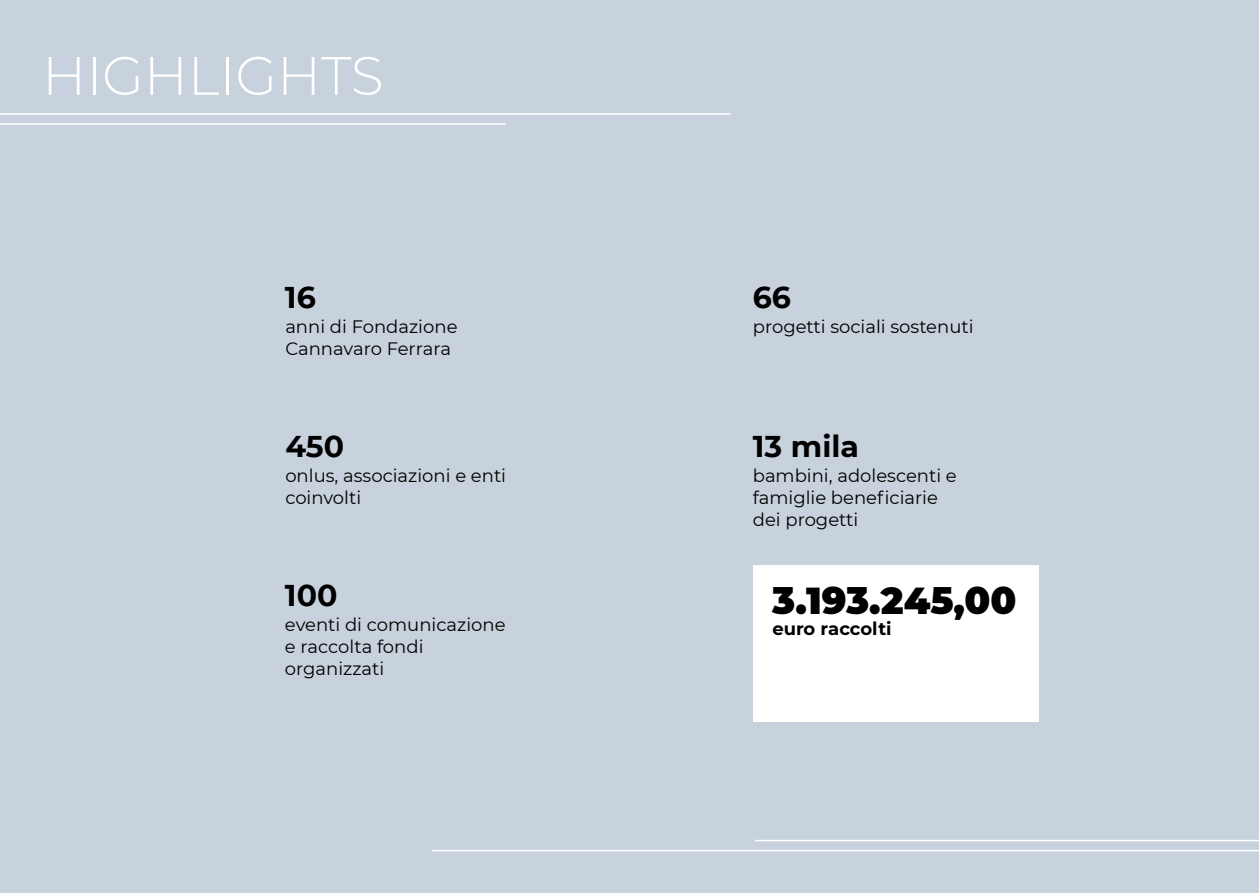
<style>
.page{position:relative;width:1259px;height:893px;background:#c8d2dc}
.page>*{position:absolute;margin:0;border:0;box-sizing:border-box;transform-origin:0 0}
.t1{font:300 54px "Montserrat";color:#fff}
.t2{font:900 37.5px "Montserrat";color:#000}
.t3{font:700 30px "Montserrat";color:#000}
.t4{font:18px/21.6px "Montserrat";color:#000}
.t5{font:700 18px "Montserrat";color:#000}
</style>
<div class="page">
<hr style="left:0;top:123px;width:506px;height:2px;background:#fff">
<hr style="left:0;top:113px;width:731px;height:2px;background:#fff">
<div style="left:753px;top:566px;width:285px;height:156px;background:#fff"></div>
<hr style="left:432px;top:850px;width:827px;height:1px;background:#fff">
<hr style="left:755px;top:840px;width:504px;height:1px;background:#fff">
<h1 class="t1" style="left:42px;top:48px;width:343px">HIGHLIGHTS</h1>
<h3 class="t3" style="left:285px;top:281px;width:32px">16</h3>
<h3 class="t3" style="left:753px;top:281px;width:40px">66</h3>
<p class="t4" style="left:285px;top:318px;width:174px">anni di Fondazione<br>Cannavaro Ferrara</p>
<p class="t4" style="left:753px;top:318px;width:222px">progetti sociali sostenuti</p>
<h3 class="t3" style="left:285px;top:430px;width:60px">450</h3>
<h3 class="t3" style="left:753px;top:430px;width:108px">13 mila</h3>
<p class="t4" style="left:285px;top:467px;width:222px">onlus, associazioni e enti coinvolti</p>
<p class="t4" style="left:753px;top:467px;width:205px">bambini, adolescenti e famiglie beneficiarie dei progetti</p>
<h3 class="t3" style="left:285px;top:579px;width:54px">100</h3>
<p class="t4" style="left:285px;top:616px;width:222px">eventi di comunicazione e raccolta fondi organizzati</p>
<h2 class="t2" style="left:772px;top:587px;width:246px">3.193.245,00</h2>
<p class="t5" style="left:772px;top:615px;width:121px">euro raccolti</p>
</div>
